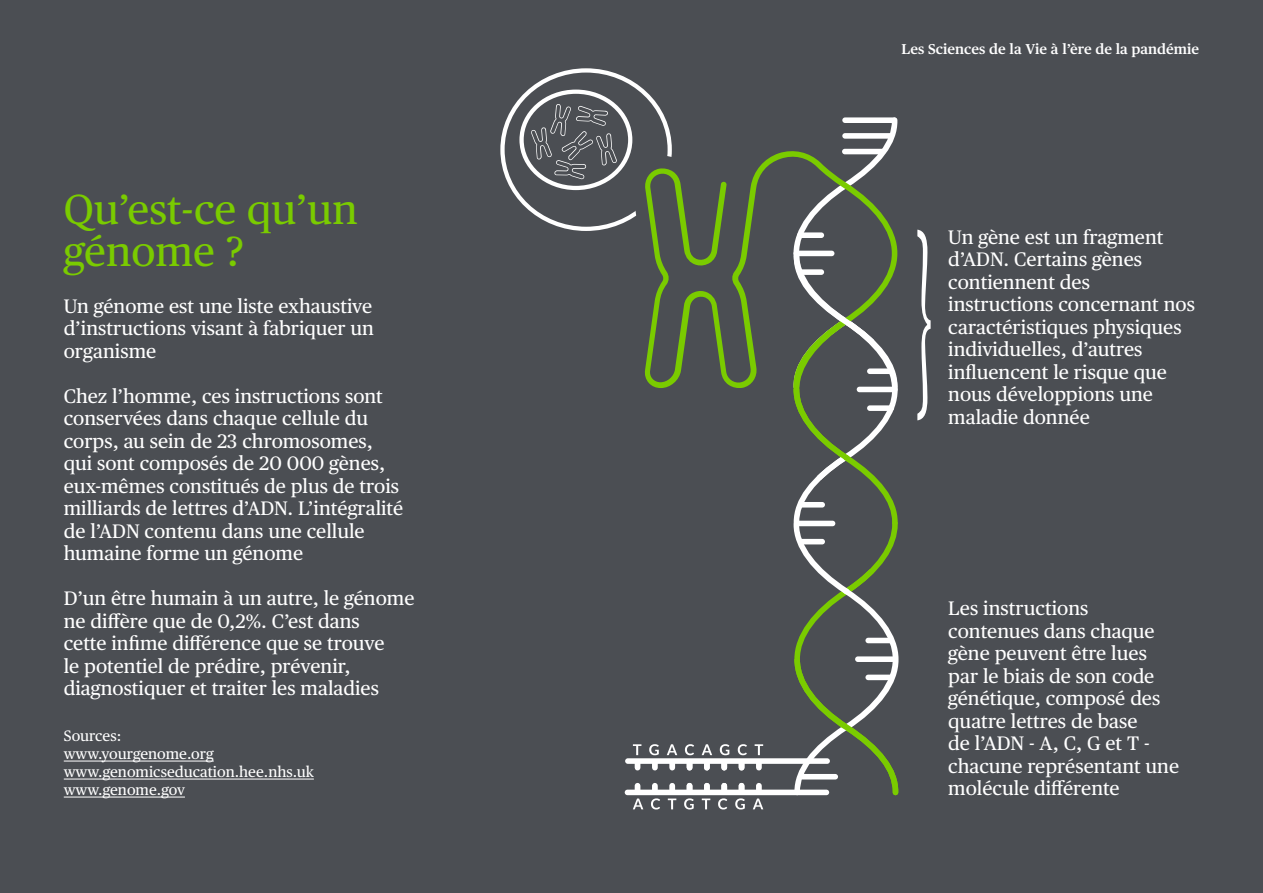
<style>
.page{position:relative;width:1263px;height:893px;background:#4b4e53}
.page>*{position:absolute;margin:0;border:0;box-sizing:border-box;transform-origin:0 0}
.t1{font:42px/42px "Chubb Publico Text";color:#7acb00}
.t2{font:19.5px/22.5px "Chubb Publico Text";color:#fff}
.t3{font:15px/18px "Chubb Publico Text";color:#fff}
.t4{font:600 14.25px "Chubb Publico Text";color:#fff}
.s1{color:#4b4e53}
</style>
<div class="page">
<div style="left:500px;top:68px;width:172px;height:163px;border:4px solid #fff;border-radius:50%"></div>
<div style="left:519px;top:90px;width:113px;height:100px;border:4px solid #fff;border-radius:50%"></div>
<svg style="left:531px;top:104px;width:86px;height:75px"></svg>
<svg style="left:614px;top:116px;width:305px;height:305px"></svg>
<div style="left:625px;top:790px;width:204px;height:5px;background:#fff;border-radius:3px"></div>
<div style="left:625px;top:758px;width:205px;height:6px;background:#fff;border-radius:3px"></div>
<svg style="left:644px;top:148px;width:149px;height:241px"></svg>
<svg style="left:635px;top:764px;width:5px;height:4px"></svg>
<svg style="left:635px;top:786px;width:5px;height:4px"></svg>
<svg style="left:652px;top:764px;width:6px;height:4px"></svg>
<svg style="left:652px;top:786px;width:6px;height:4px"></svg>
<svg style="left:669px;top:764px;width:6px;height:4px"></svg>
<svg style="left:669px;top:786px;width:6px;height:4px"></svg>
<svg style="left:687px;top:764px;width:5px;height:4px"></svg>
<svg style="left:687px;top:786px;width:5px;height:4px"></svg>
<svg style="left:704px;top:764px;width:6px;height:4px"></svg>
<svg style="left:704px;top:786px;width:6px;height:4px"></svg>
<svg style="left:721px;top:764px;width:6px;height:4px"></svg>
<svg style="left:721px;top:786px;width:6px;height:4px"></svg>
<svg style="left:739px;top:764px;width:5px;height:4px"></svg>
<svg style="left:739px;top:786px;width:5px;height:4px"></svg>
<svg style="left:756px;top:764px;width:6px;height:4px"></svg>
<svg style="left:756px;top:786px;width:6px;height:4px"></svg>
<svg style="left:793px;top:117px;width:105px;height:678px"></svg>
<svg style="left:633px;top:798px;width:130px;height:11px"></svg>
<svg style="left:633px;top:744px;width:130px;height:11px"></svg>
<svg style="left:917px;top:230px;width:13px;height:190px"></svg>
<hr style="left:64px;top:761px;width:150px;height:1px;background:#fff">
<hr style="left:64px;top:779px;width:250px;height:1px;background:#fff">
<hr style="left:64px;top:797px;width:121px;height:1px;background:#fff">
<h1 class="t1" style="left:64px;top:186px;width:296px">Qu’est-ce qu’un génome ?</h1>
<p class="t2" style="left:64px;top:293px;width:312px;text-align:justify">Un génome est une liste exhaustive d’instructions visant à fabriquer un organisme<span class="s1">..</span></p>
<p class="t2" style="left:64px;top:383px;width:341px">Chez l’homme, ces instructions sont conservées dans chaque cellule du corps, au sein de 23 chromosomes, qui sont composés de 20 000 gènes, eux-mêmes constitués de plus de trois milliards de lettres d’ADN. L’intégralité de l’ADN contenu dans une cellule humaine forme un génome<span class="s1">..</span></p>
<p class="t2" style="left:64px;top:586px;width:352px">D’un être humain à un autre, le génome ne diffère que de 0,2%. C’est dans<br>cette infime différence que se trouve<br>le potentiel de prédire, prévenir, diagnostiquer et traiter les maladies<span class="s1">.</span></p>
<p class="t3" style="left:64px;top:726px;width:252px">Sources:<br>www.yourgenome.org www.genomicseducation.hee.nhs.uk www.genome.gov</p>
<p class="t4" style="left:901px;top:38px;width:299px">Les Sciences de la Vie à l’ère de la pandémie</p>
<p class="t2" style="left:948px;top:225px;width:248px">Un gène est un fragment d’ADN. Certains gènes contiennent des instructions concernant nos caractéristiques physiques individuelles, d’autres influencent le risque que nous développions une maladie donnée<span class="s1">.</span></p>
<p class="t2" style="left:948px;top:596px;width:232px">Les instructions contenues dans chaque gène peuvent être lues par le biais de son code génétique, composé des quatre lettres de base<br>de l’ADN - A, C, G et T - chacune représentant une molécule différente<span class="s1">.</span></p>
</div>
